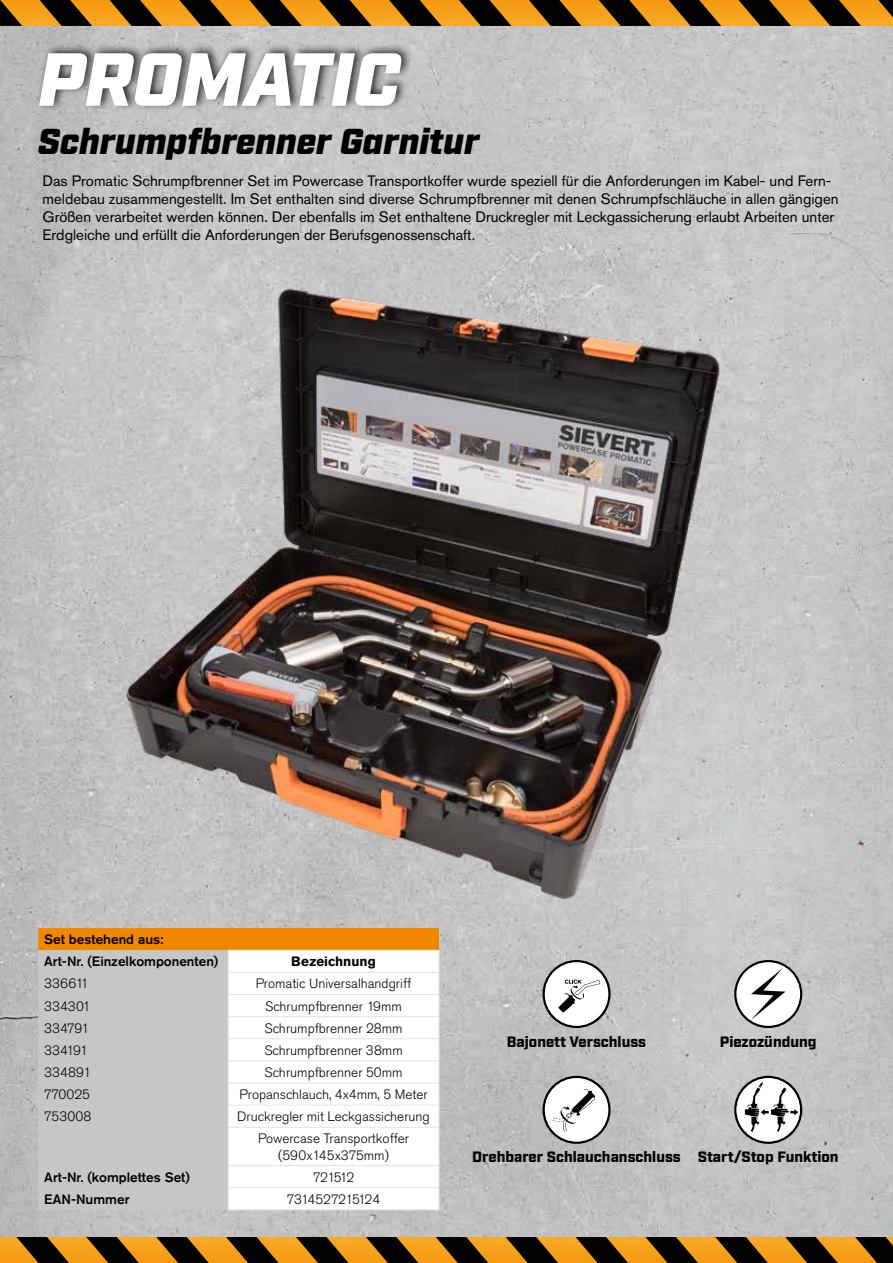
<style>
.page{position:relative;width:893px;height:1263px;background:#fff}
.page>*{position:absolute;margin:0;border:0;box-sizing:border-box;transform-origin:0 0}
.t1{font:italic 900 75px "Industry";color:#fff}
.t2{font:italic 900 36px "Industry";color:#000}
.t3{font:15px/18px "Akzidenz Grotesk Std";color:#000}
.t4{font:900 15px "Industry";color:#000}
.t5{font:300 13.5px/22.2px "Akzidenz Grotesk Std";color:#000;text-align:center}
.t6{font:500 13.5px/22.2px "Akzidenz Grotesk Std";color:#000}
.t7{font:300 13.5px "Akzidenz Grotesk Std";letter-spacing:-.055em;color:#000}
.t8{font:700 13.5px "Akzidenz Grotesk Std";color:#000}
</style>
<div class="page">
<img style="left:0;top:26px;width:893px;height:1211px">
<div style="left:0;top:0;width:893px;height:26px;background:#f6a21c"></div>
<svg style="left:0;top:0;width:22px;height:26px"></svg>
<svg style="left:36px;top:0;width:56px;height:26px"></svg>
<svg style="left:106px;top:0;width:56px;height:26px"></svg>
<svg style="left:176px;top:0;width:56px;height:26px"></svg>
<svg style="left:246px;top:0;width:56px;height:26px"></svg>
<svg style="left:315px;top:0;width:57px;height:26px"></svg>
<svg style="left:525px;top:0;width:56px;height:26px"></svg>
<svg style="left:595px;top:0;width:56px;height:26px"></svg>
<svg style="left:665px;top:0;width:56px;height:26px"></svg>
<svg style="left:735px;top:0;width:56px;height:26px"></svg>
<svg style="left:805px;top:0;width:56px;height:26px"></svg>
<svg style="left:875px;top:0;width:18px;height:17px"></svg>
<svg style="left:385px;top:0;width:57px;height:26px"></svg>
<svg style="left:455px;top:0;width:56px;height:26px"></svg>
<div style="left:0;top:1237px;width:893px;height:26px;background:#f6a21c"></div>
<svg style="left:855px;top:1237px;width:38px;height:26px"></svg>
<svg style="left:785px;top:1237px;width:56px;height:26px"></svg>
<svg style="left:715px;top:1237px;width:56px;height:26px"></svg>
<svg style="left:645px;top:1237px;width:57px;height:26px"></svg>
<svg style="left:576px;top:1237px;width:56px;height:26px"></svg>
<svg style="left:506px;top:1237px;width:56px;height:26px"></svg>
<svg style="left:436px;top:1237px;width:56px;height:26px"></svg>
<svg style="left:366px;top:1237px;width:56px;height:26px"></svg>
<svg style="left:296px;top:1237px;width:56px;height:26px"></svg>
<svg style="left:226px;top:1237px;width:56px;height:26px"></svg>
<svg style="left:156px;top:1237px;width:56px;height:26px"></svg>
<svg style="left:86px;top:1237px;width:56px;height:26px"></svg>
<svg style="left:16px;top:1237px;width:57px;height:26px"></svg>
<div style="left:38px;top:1127px;width:190px;height:83px;background:#c6c6c6"></div>
<svg style="left:229px;top:1128px;width:210px;height:81px"></svg>
<hr style="left:228px;top:1127px;width:1px;height:38px;background:#e3e3e3">
<svg style="left:228px;top:1166px;width:1px;height:43px"></svg>
<svg style="left:38px;top:928px;width:402px;height:199px"></svg>
<hr style="left:439px;top:1127px;width:1px;height:38px;background:#e3e3e3">
<svg style="left:439px;top:1166px;width:1px;height:43px"></svg>
<hr style="left:228px;top:1060px;width:211px;height:1px;background:#e3e3e3">
<hr style="left:228px;top:1082px;width:211px;height:1px;background:#e3e3e3">
<hr style="left:228px;top:1105px;width:211px;height:1px;background:#e3e3e3">
<hr style="left:228px;top:1127px;width:211px;height:1px;background:#e3e3e3">
<hr style="left:228px;top:1165px;width:211px;height:1px;background:#e3e3e3">
<hr style="left:228px;top:1187px;width:211px;height:1px;background:#e3e3e3">
<hr style="left:228px;top:1209px;width:211px;height:1px;background:#e3e3e3">
<img style="left:11px;top:277px;width:861px;height:637px">
<div style="left:35px;top:43px;width:378px;height:69px;background:#000;opacity:.75"></div>
<svg style="left:542px;top:960px;width:69px;height:68px"></svg>
<svg style="left:734px;top:960px;width:68px;height:68px"></svg>
<svg style="left:542px;top:1076px;width:69px;height:68px"></svg>
<svg style="left:734px;top:1076px;width:68px;height:68px"></svg>
<h1 class="t1" style="left:38px;top:35px;width:363px">PROMATIC</h1>
<h2 class="t2" style="left:38px;top:120px;width:443px">Schrumpfbrenner Garnitur</h2>
<p class="t3" style="left:43px;top:171px;width:798px">Das Promatic Schrumpfbrenner Set im Powercase Transportkoffer wurde speziell für die Anforderungen im Kabel- und Fern&shy;meldebau zusammengestellt. Im Set enthalten sind diverse Schrumpfbrenner mit denen Schrumpfschläuche in allen gängigen Größen verarbeitet werden können. Der ebenfalls im Set enthaltene Druckregler mit Leckgassicherung erlaubt Arbeiten unter Erdgleiche und erfüllt die Anforderungen der Berufsgenossenschaft.</p>
<p class="t6" style="left:44px;top:928px;width:176px">Set bestehend aus:<br>Art-Nr. (Einzelkomponenten)</p>
<p class="t8" style="left:291px;top:954px;width:86px">Bezeichnung</p>
<p class="t5" style="left:44px;top:973px;width:46px">336611</p>
<p class="t5" style="left:256px;top:973px;width:157px">Promatic Universalhandgriff</p>
<p class="t5" style="left:44px;top:995px;width:48px">334301</p>
<p class="t5" style="left:265px;top:995px;width:138px">Schrumpfbrenner 19mm</p>
<p class="t5" style="left:44px;top:1017px;width:47px">334791</p>
<p class="t5" style="left:265px;top:1017px;width:139px">Schrumpfbrenner 28mm</p>
<p class="t5" style="left:44px;top:1039px;width:45px">334191</p>
<p class="t5" style="left:264px;top:1039px;width:140px">Schrumpfbrenner 38mm</p>
<p class="t5" style="left:44px;top:1061px;width:49px">334891</p>
<p class="t5" style="left:265px;top:1061px;width:139px">Schrumpfbrenner 50mm</p>
<p class="t5" style="left:44px;top:1084px;width:47px">770025</p>
<p class="t5" style="left:240px;top:1084px;width:189px">Propanschlauch, 4x4mm, 5 Meter</p>
<p class="t5" style="left:44px;top:1106px;width:49px">753008</p>
<p class="t5" style="left:237px;top:1106px;width:194px">Druckregler mit Leckgassicherung<br>Powercase Transportkoffer</p>
<p class="t5" style="left:278px;top:1144px;width:112px">(590x145x375mm)</p>
<p class="t6" style="left:44px;top:1165px;width:147px">Art-Nr. (komplettes Set)</p>
<p class="t5" style="left:313px;top:1166px;width:43px">721512</p>
<p class="t6" style="left:44px;top:1188px;width:87px">EAN-Nummer</p>
<p class="t7" style="left:287px;top:1191px;width:95px">7314527215124</p>
<p class="t4" style="left:507px;top:1033px;width:141px">Bajonett Verschluss</p>
<p class="t4" style="left:720px;top:1033px;width:98px">Piezozündung</p>
<p class="t4" style="left:472px;top:1147px;width:368px">Drehbarer Schlauchanschluss Start/Stop Funktion</p>
</div>
